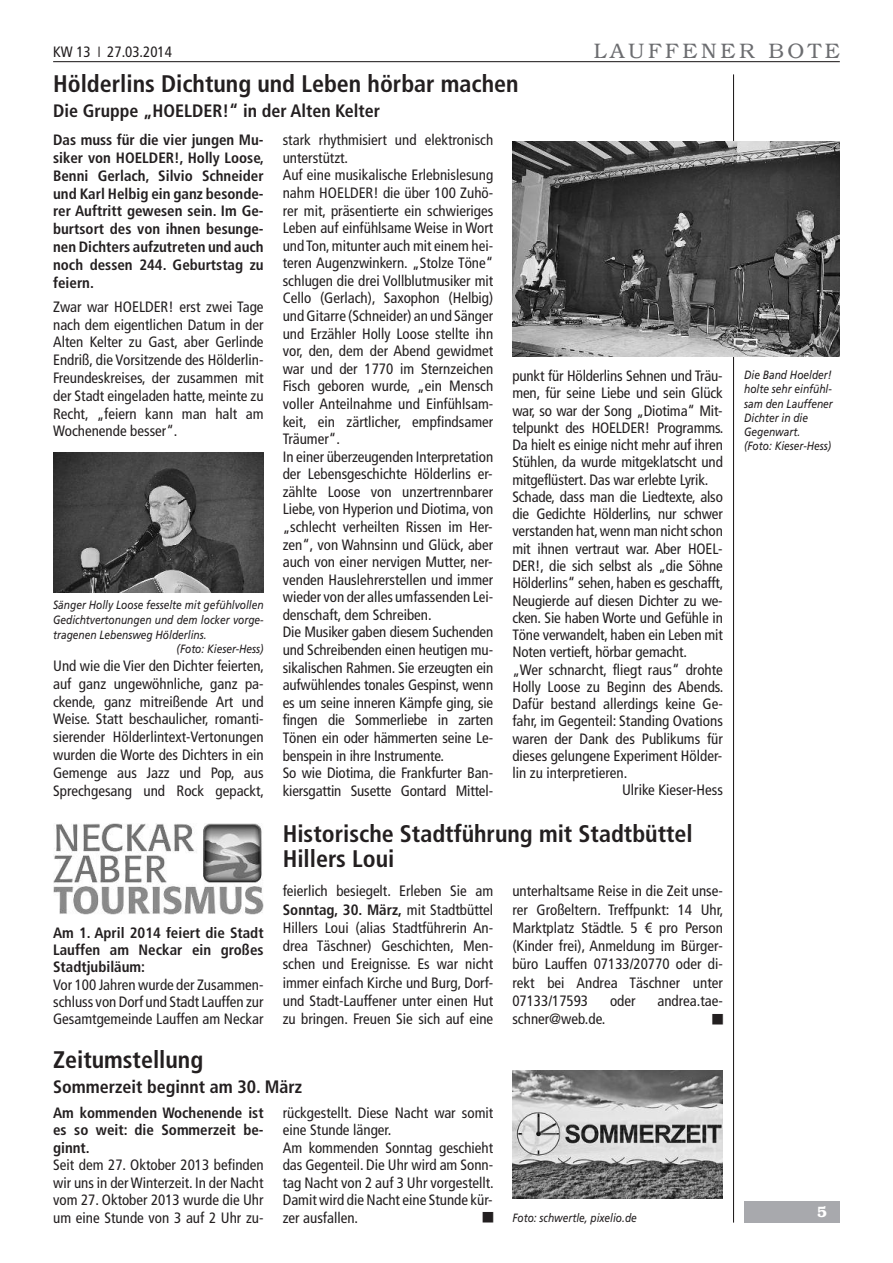
<style>
.page{position:relative;width:893px;height:1263px;background:#fff}
.page>*{position:absolute;margin:0;border:0;box-sizing:border-box;transform-origin:0 0}
.t1{font:700 condensed 24px/25.5px "Frutiger LT";color:#231f20}
.t2{font:300 21px "Bookman LT";letter-spacing:.175em;color:#6c6d70}
.t3{font:700 condensed 18px "Frutiger LT";color:#231f20}
.t4{font:condensed 15px/17.5px "Frutiger LT";color:#231f20;text-align:justify}
.t5{font:700 condensed 15px/17.9px "Frutiger LT";color:#231f20;text-align:justify}
.t6{font:600 15px "Bookman LT";color:#fff}
.t7{font:italic 12px/14.2px "Frutiger LT";color:#231f20;scale:.85 1}
.s1{font-weight:700}
</style>
<div class="page">
<hr style="left:733px;top:74px;width:1px;height:1148px;background:#231f20">
<hr style="left:53px;top:61px;width:787px;height:1px;background:#231f20">
<div style="left:744px;top:1201px;width:96px;height:21px;background:#a8a9ad"></div>
<img style="left:53px;top:452px;width:210px;height:141px">
<img style="left:512px;top:141px;width:328px;height:215px">
<img style="left:53px;top:824px;width:211px;height:91px">
<img style="left:513px;top:1071px;width:210px;height:127px">
<p class="t4" style="left:53px;top:44px;width:120px">KW 13 ❘ 27.03.2014</p>
<h2 class="t2" style="left:594px;top:38px;width:247px">LAUFFENER BOTE</h2>
<h1 class="t1" style="left:53px;top:73px;width:467px">Hölderlins Dichtung und Leben hörbar machen</h1>
<p class="t3" style="left:53px;top:103px;width:329px">Die Gruppe „HOELDER!“ in der Alten Kelter</p>
<p class="t5" style="left:53px;top:132px;width:213px">Das muss für die vier jungen Mu&shy;siker von HOELDER!, Holly Loose, Benni Gerlach, Silvio Schneider und Karl Helbig ein ganz besonde&shy;rer Auftritt gewesen sein. Im Ge&shy;burtsort des von ihnen besunge&shy;nen Dichters aufzutreten und auch noch dessen 244. Geburtstag zu feiern.</p>
<p class="t4" style="left:53px;top:299px;width:212px">Zwar war HOELDER! erst zwei Tage nach dem eigentlichen Datum in der Alten Kelter zu Gast, aber Gerlinde Endriß, die Vorsitzende des Hölderlin-Freundeskreises, der zusammen mit der Stadt eingeladen hatte, meinte zu Recht, „feiern kann man halt am Wochenende besser“.</p>
<p class="t4" style="left:283px;top:132px;width:212px;text-align:left">stark rhythmisiert und elektronisch unterstützt.<br>Auf eine musikalische Erlebnislesung nahm HOELDER! die über 100 Zuhö&shy;rer mit, präsentierte ein schwieriges Leben auf einfühlsame Weise in Wort und Ton,mitunter auch mit einem hei&shy;teren Augenzwinkern. „Stolze Töne“ schlugen die drei Vollblutmusiker mit Cello (Gerlach), Saxophon (Helbig) undGitarre (Schneider) an und Sänger und Erzähler Holly Loose stellte ihn vor, den, dem der Abend gewidmet war und der 1770 im Sternzeichen Fisch geboren wurde, „ein Mensch voller Anteilnahme und Einfühlsam&shy;keit, ein zärtlicher, empfindsamer Träumer“.<br>In einer überzeugenden Interpretation der Lebensgeschichte Hölderlins er&shy;zählte Loose von unzertrennbarer Liebe, von Hyperion und Diotima, von „schlecht verheilten Rissen im Her&shy;zen“, von Wahnsinn und Glück, aber auch von einer nervigen Mutter, ner&shy;venden Hauslehrerstellen und immer wieder von der alles umfassenden Lei&shy;denschaft, dem Schreiben.<br>Die Musiker gaben diesem Suchenden und Schreibenden einen heutigen mu&shy;sikalischen Rahmen. Sie erzeugten ein aufwühlendes tonales Gespinst, wenn es um seine inneren Kämpfe ging, sie fingen die Sommerliebe in zarten Tönen ein oder hämmerten seine Le&shy;benspein in ihre Instrumente.<br>So wie Diotima, die Frankfurter Ban&shy;kiersgattin Susette Gontard Mittel-</p>
<p class="t4" style="left:512px;top:368px;width:212px">punkt für Hölderlins Sehnen und Träu-</p>
<p class="t4" style="left:512px;top:386px;width:212px">men, für seine Liebe und sein Glück</p>
<p class="t4" style="left:512px;top:403px;width:212px">war, so war der Song „Diotima“ Mit-</p>
<p class="t4" style="left:512px;top:420px;width:213px">telpunkt des HOELDER! Programms.</p>
<p class="t4" style="left:512px;top:437px;width:212px">Da hielt es einige nicht mehr auf ihren</p>
<p class="t4" style="left:512px;top:455px;width:212px">Stühlen, da wurde mitgeklatscht und</p>
<p class="t4" style="left:512px;top:472px;width:198px">mitgeflüstert. Das war erlebte Lyrik.</p>
<p class="t4" style="left:512px;top:489px;width:212px">Schade, dass man die Liedtexte, also</p>
<p class="t4" style="left:512px;top:506px;width:212px">die Gedichte Hölderlins, nur schwer</p>
<p class="t4" style="left:512px;top:524px;width:212px">verstanden hat,wenn man nicht schon</p>
<p class="t4" style="left:512px;top:541px;width:212px">mit ihnen vertraut war. Aber HOEL-</p>
<p class="t4" style="left:512px;top:558px;width:212px">DER!, die sich selbst als „die Söhne</p>
<p class="t4" style="left:512px;top:575px;width:213px">Hölderlins“ sehen, haben es geschafft,</p>
<p class="t4" style="left:512px;top:593px;width:212px">Neugierde auf diesen Dichter zu we-</p>
<p class="t4" style="left:512px;top:610px;width:212px">cken. Sie haben Worte und Gefühle in</p>
<p class="t4" style="left:512px;top:627px;width:212px">Töne verwandelt, haben ein Leben mit</p>
<p class="t4" style="left:512px;top:644px;width:176px">Noten vertieft, hörbar gemacht.</p>
<p class="t4" style="left:512px;top:662px;width:212px">„Wer schnarcht, fliegt raus“ drohte</p>
<p class="t4" style="left:512px;top:679px;width:213px">Holly Loose zu Beginn des Abends.</p>
<p class="t4" style="left:512px;top:696px;width:212px">Dafür bestand allerdings keine Ge-</p>
<p class="t4" style="left:512px;top:713px;width:212px">fahr, im Gegenteil: Standing Ovations</p>
<p class="t4" style="left:512px;top:731px;width:212px">waren der Dank des Publikums für</p>
<p class="t4" style="left:512px;top:748px;width:211px">dieses gelungene Experiment Hölder-</p>
<p class="t4" style="left:512px;top:765px;width:116px">lin zu interpretieren.</p>
<p class="t4" style="left:622px;top:782px;width:102px">Ulrike Kieser-Hess</p>
<p class="t7" style="left:53px;top:598px;width:249px">Sänger Holly Loose fesselte mit gefühlvollen</p>
<p class="t7" style="left:53px;top:613px;width:249px">Gedichtvertonungen und dem locker vorge-</p>
<p class="t7" style="left:53px;top:628px;width:182px">tragenen Lebensweg Hölderlins.</p>
<p class="t7" style="left:177px;top:643px;width:104px">(Foto: Kieser-Hess)</p>
<p class="t4" style="left:53px;top:658px;width:213px">Und wie die Vier den Dichter feierten, auf ganz ungewöhnliche, ganz pa&shy;ckende, ganz mitreißende Art und Weise. Statt beschaulicher, romanti&shy;sierender Hölderlintext-Vertonungen wurden die Worte des Dichters in ein Gemenge aus Jazz und Pop, aus Sprechgesang und Rock gepackt,</p>
<p class="t5" style="left:53px;top:925px;width:212px;line-height:17.2px">Am 1. April 2014 feiert die Stadt Lauffen am Neckar ein großes Stadtjubiläum:</p>
<p class="t4" style="left:53px;top:977px;width:212px">Vor 100 Jahren wurde der Zusammen&shy;schluss von Dorf und Stadt Lauffen zur Gesamtgemeinde Lauffen am Neckar</p>
<h1 class="t1" style="left:283px;top:823px;width:411px">Historische Stadtführung mit Stadtbüttel<br>Hillers Loui</h1>
<p class="t4" style="left:283px;top:883px;width:212px;line-height:18.3px">feierlich besiegelt. Erleben Sie am <span class="s1">Sonntag, 30. März,</span> mit Stadtbüttel Hillers Loui (alias Stadtführerin An&shy;drea Täschner) Geschichten, Men&shy;schen und Ereignisse. Es war nicht immer einfach Kirche und Burg, Dorf&shy;und Stadt-Lauffener unter einen Hut zu bringen. Freuen Sie sich auf eine</p>
<p class="t4" style="left:512px;top:883px;width:213px;line-height:18.3px">unterhaltsame Reise in die Zeit unse&shy;rer Großeltern. Treffpunkt: 14 Uhr, Marktplatz Städtle. 5 € pro Person (Kinder frei), Anmeldung im Bürger&shy;büro Lauffen 07133/20770 oder di&shy;rekt bei Andrea Täschner unter 07133/17593</p>
<p class="t4" style="left:610px;top:993px;width:27px">oder</p>
<p class="t4" style="left:657px;top:993px;width:67px">andrea.tae-</p>
<p class="t4" style="left:512px;top:1011px;width:94px">schner@web.de.</p>
<h1 class="t1" style="left:53px;top:1049px;width:152px">Zeitumstellung</h1>
<p class="t3" style="left:53px;top:1079px;width:250px">Sommerzeit beginnt am 30. März</p>
<p class="t5" style="left:53px;top:1105px;width:212px">Am kommenden Wochenende ist es so weit: die Sommerzeit be&shy;ginnt.</p>
<p class="t4" style="left:53px;top:1157px;width:212px">Seit dem 27. Oktober 2013 befinden wir uns in derWinterzeit. In der Nacht vom 27. Oktober 2013 wurde die Uhr um eine Stunde von 3 auf 2 Uhr zu-</p>
<p class="t4" style="left:283px;top:1105px;width:213px;text-align:left">rückgestellt. Diese Nacht war somit eine Stunde länger.<br>Am kommenden Sonntag geschieht das Gegenteil. Die Uhr wird am Sonn&shy;tag Nacht von 2 auf 3 Uhr vorgestellt.<br>Damit wird die Nacht eine Stunde kür&shy;zer ausfallen.</p>
<p class="t7" style="left:512px;top:1212px;width:148px">Foto: schwertle, pixelio.de</p>
<p class="t7" style="left:744px;top:369px;width:106px">Die Band Hoelder! holte sehr einfühl&shy;sam den Lauffener<br>Dichter in die<br>Gegenwart.<br>(Foto: Kieser-Hess)</p>
<p class="t6" style="left:817px;top:1203px;width:11px">5</p>
</div>
